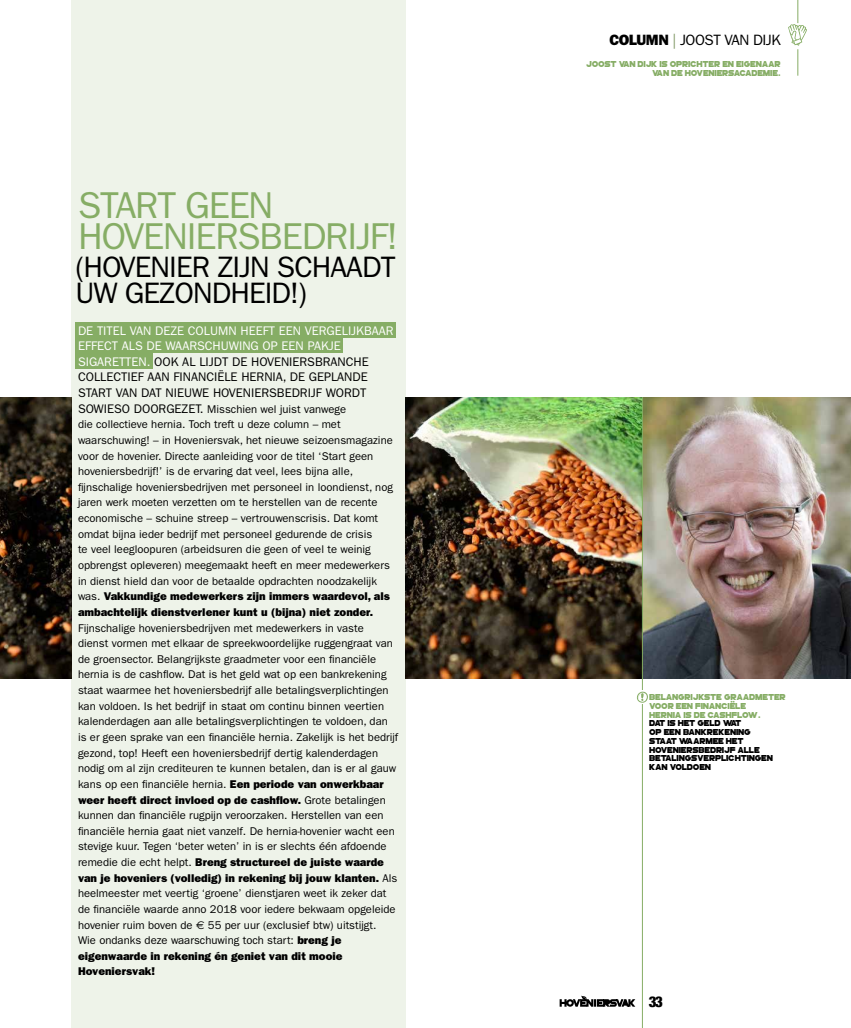
<style>
.page{position:relative;width:851px;height:1028px;background:#fff}
.page>*{position:absolute;margin:0;border:0;box-sizing:border-box;transform-origin:0 0}
.t1{font:37.5px/31.2px "Franklin Gothic";letter-spacing:-.03em;color:#86ad65}
.t2{font:29.62px/26.2px "Franklin Gothic";letter-spacing:-.03em;color:#000}
.t3{font:15px "Franklin Gothic";letter-spacing:-.03em;color:#000}
.t4{font:900 condensed 15px "Helvetica Neue";color:#000}
.t5{font:12.5px/15.6px "Franklin Gothic";color:#000}
.t6{font:11.25px/15.6px "Franklin Gothic";color:#000}
.t7{font:8.75px/8.8px "Go Go Poster Punch";color:#86ad65;text-align:right}
.t8{font:8.75px/8.8px "Go Go Poster Punch";color:#000}
.s1{color:#fff}
.s2{font-size:12.5px}
.s3{font-weight:800}
.s4{font-family:"Euro Sans"}
.s5{color:#7c9560}
</style>
<div class="page">
<div style="left:71px;top:0;width:334px;height:1028px;background:#eef3e9"></div>
<svg style="left:559px;top:995px;width:76px;height:11px"></svg>
<img style="left:643px;top:397px;width:207px;height:281px">
<svg style="left:788px;top:0;width:18px;height:76px"></svg>
<img style="left:405px;top:397px;width:237px;height:281px">
<img style="left:0;top:397px;width:72px;height:281px">
<hr style="left:642px;top:397px;width:1px;height:631px;background:#86ad65">
<div style="left:75px;top:322px;width:320px;height:16px;background:#86ad65"></div>
<div style="left:75px;top:337px;width:268px;height:15px;background:#86ad65"></div>
<div style="left:75px;top:347px;width:77px;height:22px;background:#86ad65"></div>
<svg style="left:636px;top:690px;width:12px;height:13px"></svg>
<h1 class="t1" style="left:78px;top:189px;width:321px">START GEEN<br>HOVENIERSBEDRIJF!</h1>
<h2 class="t2" style="left:75px;top:254px;width:321px">(HOVENIER ZIJN SCHAADT<br>UW GEZONDHEID!)</h2>
<p class="t5" style="left:78px;top:322px;width:317px"><span class="s1">DE TITEL VAN DEZE COLUMN HEEFT EEN VERGELIJKBAAR EFFECT ALS DE WAARSCHUWING OP EEN PAKJE SIGARETTEN.</span> OOK AL LIJDT DE HOVENIERSBRANCHE COLLECTIEF AAN FINANCIËLE HERNIA, DE GEPLANDE START VAN DAT NIEUWE HOVENIERSBEDRIJF WORDT</p>
<p class="t6" style="left:78px;top:401px;width:316px"><span class="s2">SOWIESO DOORGEZET.</span> Misschien wel juist vanwege<br>die collectieve hernia. Toch treft u deze column – met waarschuwing! – in Hoveniersvak, het nieuwe seizoensmagazine voor de hovenier. Directe aanleiding voor de titel ‘Start geen hoveniersbedrijf!’ is de ervaring dat veel, lees bijna alle, fijnschalige hoveniersbedrijven met personeel in loondienst, nog jaren werk moeten verzetten om te herstellen van de recente economische – schuine streep – vertrouwenscrisis. Dat komt omdat bijna ieder bedrijf met personeel gedurende de crisis<br>te veel leegloopuren (arbeidsuren die geen of veel te weinig opbrengst opleveren) meegemaakt heeft en meer medewerkers in dienst hield dan voor de betaalde opdrachten noodzakelijk was. <span class="s3">Vakkundige medewerkers zijn immers waardevol, als ambachtelijk dienstverlener kunt u (bijna) niet zonder.</span></p>
<p class="t6" style="left:78px;top:620px;width:322px">Fijnschalige hoveniersbedrijven met medewerkers in vaste<br>dienst vormen met elkaar de spreekwoordelijke ruggengraat van de groensector. Belangrijkste graadmeter voor een financiële hernia is de cashflow. Dat is het geld wat op een bankrekening staat waarmee het hoveniersbedrijf alle betalingsverplichtingen kan voldoen. Is het bedrijf in staat om continu binnen veertien kalenderdagen aan alle betalingsverplichtingen te voldoen, dan is er geen sprake van een financiële hernia. Zakelijk is het bedrijf gezond, top! Heeft een hoveniersbedrijf dertig kalenderdagen nodig om al zijn crediteuren te kunnen betalen, dan is er al gauw kans op een financiële hernia. <span class="s3">Een periode van onwerkbaar weer heeft direct invloed op de cashflow.</span> Grote betalingen kunnen dan financiële rugpijn veroorzaken. Herstellen van een financiële hernia gaat niet vanzelf. De hernia-hovenier wacht een stevige kuur. Tegen ‘beter weten’ in is er slechts één afdoende remedie die echt helpt. <span class="s3">Breng structureel de juiste waarde van je hoveniers (volledig) in rekening bij jouw klanten.</span> Als heelmeester met veertig ‘groene’ dienstjaren weet ik zeker dat de financiële waarde anno 2018 voor iedere bekwaam opgeleide hovenier ruim boven de <span class="s4">€</span> 55 per uur (exclusief btw) uitstijgt.<br>Wie ondanks deze waarschuwing toch start: <span class="s3">breng je eigenwaarde in rekening én geniet van dit mooie Hoveniersvak!</span></p>
<h3 class="t3" style="left:609px;top:32px;width:173px"><span class="s3">COLUMN</span> <span class="s5">|</span> JOOST VAN DIJK</h3>
<p class="t7" style="left:586px;top:59px;width:196px">JOOST VAN DIJK IS OPRICHTER EN EIGENAAR<br>VAN DE HOVENIERSACADEMIE.</p>
<p class="t7" style="left:649px;top:692px;width:138px;text-align:left">BELANGRIJKSTE GRAADMETER<br>VOOR EEN FINANCIËLE<br>HERNIA IS DE CASHFLOW.</p>
<p class="t8" style="left:649px;top:718px;width:125px">DAT IS HET GELD WAT<br>OP EEN BANKREKENING<br>STAAT WAARMEE HET<br>HOVENIERSBEDRIJF ALLE<br>BETALINGSVERPLICHTINGEN<br>KAN VOLDOEN</p>
<h3 class="t4" style="left:648px;top:989px;width:16px">33</h3>
</div>
